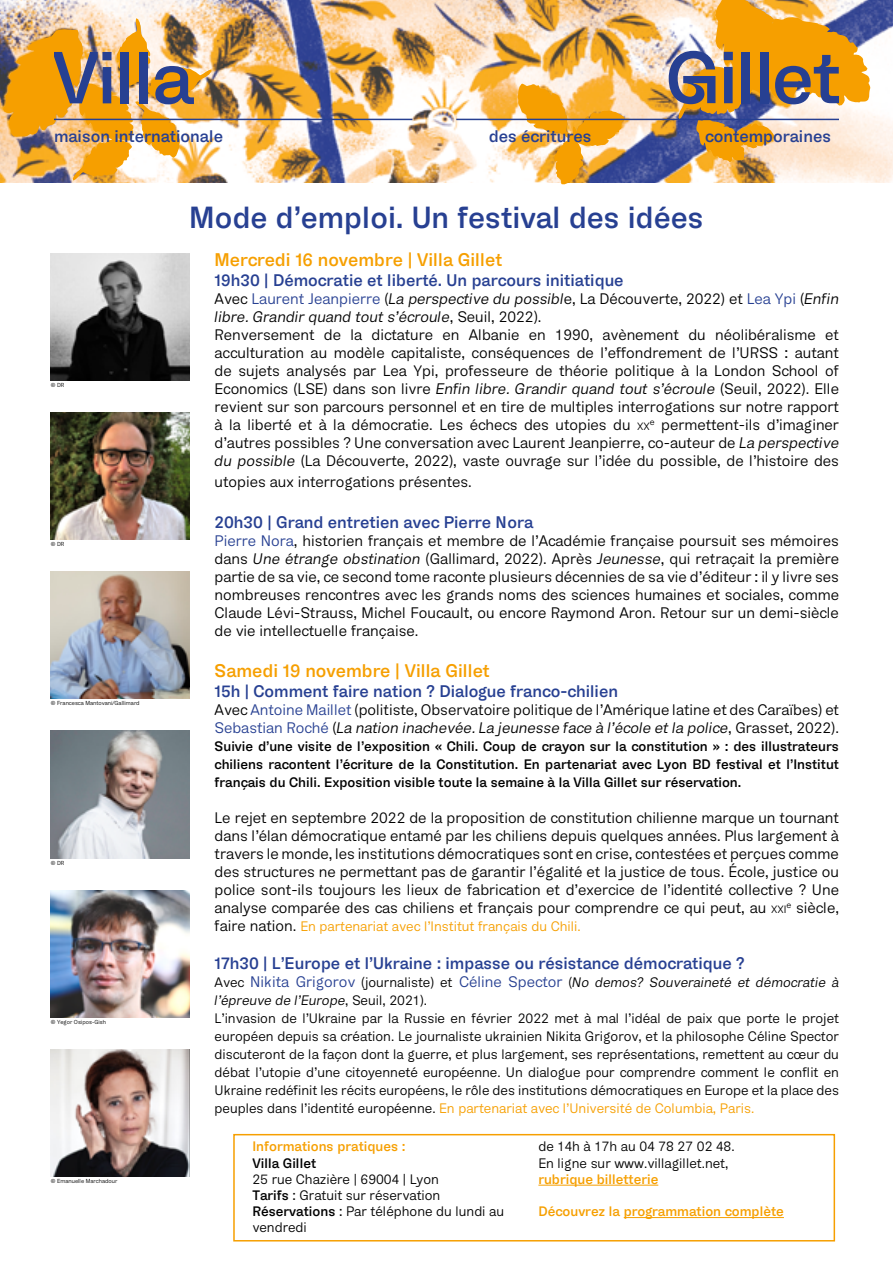
<style>
.page{position:relative;width:893px;height:1263px;background:#fff}
.page>*{position:absolute;margin:0;border:0;box-sizing:border-box;transform-origin:0 0}
.t1{font:500 30px "G Gdiplomat";color:#274092}
.t2{font:500 18px "G Gdiplomat";color:#f69f00}
.t3{font:500 16.5px "G Gdiplomat";color:#274092}
.t4{font:15px/18px "G Gdiplomat";color:#000}
.t5{font:13.5px/18px "G Gdiplomat";color:#000}
.t6{font:500 13.5px/18px "G Gdiplomat";color:#000;text-align:justify}
.t7{font:500 13.5px "G Gdiplomat";color:#f69f00}
.t8{font:13.5px "G Gdiplomat";color:#f69f00}
.t9{font:5.7px "G Gdiplomat";color:#000}
.s1{color:#274092}
.s2{font-style:italic}
.s3{font-size:10.5px}
.s4{font-size:15px;color:#000}
.s5{font-size:15px;color:#274092}
.s6{color:#f69f00}
.s7{font-weight:500}
</style>
<div class="page">
<img style="left:0;top:0;width:893px;height:183px">
<hr style="left:54px;top:119px;width:358px;height:1px;background:#274092">
<svg style="left:3px;top:18px;width:209px;height:162px"></svg>
<svg style="left:518px;top:84px;width:107px;height:100px"></svg>
<hr style="left:456px;top:119px;width:383px;height:1px;background:#274092">
<svg style="left:669px;top:0;width:201px;height:162px"></svg>
<img style="left:51px;top:572px;width:139px;height:127px">
<img style="left:51px;top:253px;width:139px;height:127px">
<img style="left:51px;top:412px;width:139px;height:127px">
<img style="left:51px;top:731px;width:139px;height:127px">
<img style="left:51px;top:890px;width:139px;height:127px">
<div style="left:233px;top:1134px;width:602px;height:107px;border:2px solid #f69f00"></div>
<hr style="left:538px;top:1185px;width:120px;height:1px;background:#f69f00">
<hr style="left:624px;top:1217px;width:160px;height:1px;background:#f69f00">
<img style="left:51px;top:1049px;width:139px;height:128px">
<p class="t3" style="left:54px;top:125px;width:171px">maison internationale</p>
<p class="t3" style="left:489px;top:125px;width:104px">des écritures</p>
<p class="t3" style="left:705px;top:125px;width:127px">contemporaines</p>
<p class="t9" style="left:51px;top:381px;width:15px">© DR</p>
<p class="t9" style="left:51px;top:541px;width:15px">© DR</p>
<p class="t9" style="left:51px;top:700px;width:90px">© Francesca Mantovani/Gallimard</p>
<p class="t9" style="left:51px;top:859px;width:15px">© DR</p>
<p class="t9" style="left:51px;top:1018px;width:57px">© Yegor Osipos-Gish</p>
<p class="t9" style="left:51px;top:1178px;width:68px">© Emanuelle Marchadour</p>
<h1 class="t1" style="left:189px;top:198px;width:516px">Mode d’emploi. Un festival des idées</h1>
<p class="t2" style="left:215px;top:248px;width:289px">Mercredi 16 novembre | Villa Gillet</p>
<p class="t3" style="left:215px;top:269px;width:411px">19h30 | Démocratie et liberté. Un parcours initiatique</p>
<p class="t4" style="left:215px;top:290px;width:626px">Avec <span class="s1">Laurent Jeanpierre</span> (<span class="s2">La perspective du possibl</span>e, La Découverte, 2022) et <span class="s1">Lea Ypi</span> (<span class="s2">Enfin libre. Grandir quand tout s’écroule</span>, Seuil, 2022).<br>Renversement de la dictature en Albanie en 1990, avènement du néolibéralisme et acculturation au modèle capitaliste, conséquences de l’effondrement de l’URSS : autant de sujets analysés par Lea Ypi, professeure de théorie politique à la London School of Economics (LSE) dans son livre <span class="s2">Enfin libre. Grandir quand tout s’écroule</span> (Seuil, 2022). Elle revient sur son parcours personnel et en tire de multiples interrogations sur notre rapport à la liberté et à la démocratie. Les échecs des utopies du <span class="s3">XX</span><sup>e</sup> permettent-ils d’imaginer d’autres possibles ? Une conversation avec Laurent Jeanpierre, co-auteur de <span class="s2">La perspective du possible</span> (La Découverte, 2022), vaste ouvrage sur l’idée du possible, de l’histoire des</p>
<p class="t4" style="left:215px;top:473px;width:259px">utopies aux interrogations présentes.</p>
<p class="t3" style="left:215px;top:512px;width:320px">20h30 | Grand entretien avec Pierre Nora</p>
<p class="t4" style="left:215px;top:532px;width:626px;text-align:justify"><span class="s1">Pierre Nora</span>, historien français et membre de l’Académie française poursuit ses mémoires dans <span class="s2">Une étrange obstination</span> (Gallimard, 2022). Après <span class="s2">Jeunesse</span>, qui retraçait la première partie de sa vie, ce second tome raconte plusieurs décennies de sa vie d’éditeur : il y livre ses nombreuses rencontres avec les grands noms des sciences humaines et sociales, comme Claude Lévi-Strauss, Michel Foucault, ou encore Raymond Aron. Retour sur un demi-siècle de vie intellectuelle française.</p>
<p class="t2" style="left:215px;top:659px;width:277px">Samedi 19 novembre | Villa Gillet</p>
<p class="t3" style="left:215px;top:681px;width:405px">15h | Comment faire nation ? Dialogue franco-chilien</p>
<p class="t4" style="left:215px;top:701px;width:626px">Avec <span class="s1">Antoine Maillet</span> (politiste, Observatoire politique de l’Amérique latine et des Caraïbes) et<br><span class="s1">Sebastian Roché</span> (<span class="s2">La nation inachevée. La jeunesse face à l’école et la police</span>, Grasset, 2022).</p>
<p class="t6" style="left:215px;top:737px;width:626px">Suivie d’une visite de l’exposition « Chili. Coup de crayon sur la constitution » : des illustrateurs chiliens racontent l’écriture de la Constitution. En partenariat avec Lyon BD festival et l’Institut français du Chili. Exposition visible toute la semaine à la Villa Gillet sur réservation.</p>
<p class="t4" style="left:215px;top:809px;width:626px;text-align:justify">Le rejet en septembre 2022 de la proposition de constitution chilienne marque un tournant dans l’élan démocratique entamé par les chiliens depuis quelques années. Plus largement à travers le monde, les institutions démocratiques sont en crise, contestées et perçues comme des structures ne permettant pas de garantir l’égalité et la justice de tous. École, justice ou police sont-ils toujours les lieux de fabrication et d’exercice de l’identité collective ? Une analyse comparée des cas chiliens et français pour comprendre ce qui peut, au <span class="s3">XXI</span><sup>e</sup> siècle,</p>
<p class="t8" style="left:215px;top:918px;width:368px"><span class="s4">faire nation.</span> En partenariat avec l’Institut français du Chili.</p>
<p class="t3" style="left:215px;top:953px;width:532px">17h30 | L’Europe et l’Ukraine : impasse ou résistance démocratique ?</p>
<p class="t5" style="left:215px;top:974px;width:626px">Avec <span class="s5">Nikita Grigorov</span> (journaliste) et <span class="s5">Céline Spector</span> (<span class="s2">No demos? Souveraineté et démocratie à l’épreuve de l’Europe</span>, Seuil, 2021).<br>L’invasion de l’Ukraine par la Russie en février 2022 met à mal l’idéal de paix que porte le projet européen depuis sa création. Le journaliste ukrainien Nikita Grigorov, et la philosophe Céline Spector discuteront de la façon dont la guerre, et plus largement, ses représentations, remettent au cœur du débat l’utopie d’une citoyenneté européenne. Un dialogue pour comprendre comment le conflit en Ukraine redéfinit les récits européens, le rôle des institutions démocratiques en Europe et la place des peuples dans l’identité européenne. <span class="s6">En partenariat avec l’Université de Columbia, Paris.</span></p>
<p class="t7" style="left:252px;top:1138px;width:155px">Informations pratiques :</p>
<p class="t6" style="left:252px;top:1154px;width:65px">Villa Gillet</p>
<p class="t5" style="left:252px;top:1171px;width:253px;line-height:16.2px">25 rue Chazière | 69004 | Lyon<br><span class="s7">Tarifs</span> : Gratuit sur réservation<br><span class="s7">Réservations</span> : Par téléphone du lundi au vendredi</p>
<p class="t5" style="left:538px;top:1139px;width:198px;line-height:16.2px">de 14h à 17h au 04 78 27 02 48.<br>En ligne sur www.villagillet.net,</p>
<p class="t7" style="left:538px;top:1170px;width:121px">rubrique billetterie</p>
<p class="t7" style="left:538px;top:1203px;width:247px">Découvrez la programmation complète</p>
</div>
